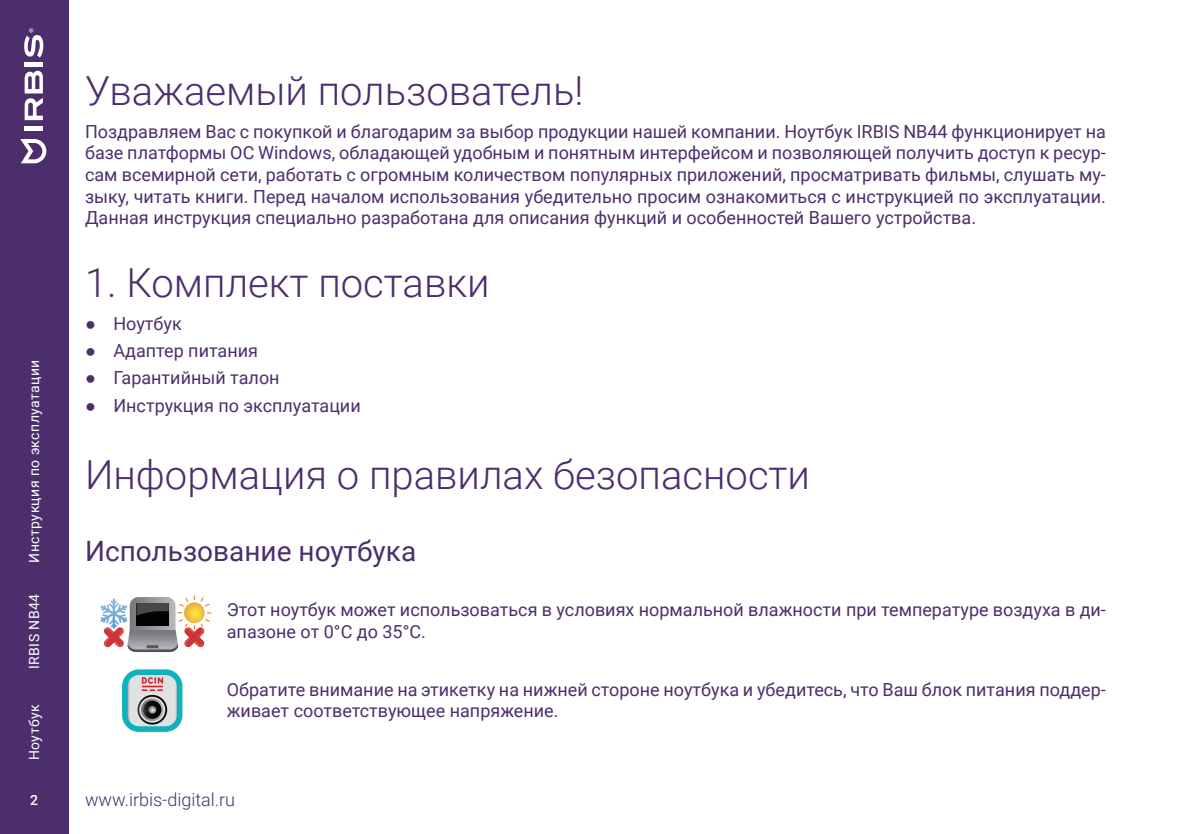
<style>
.page{position:relative;width:1191px;height:834px;background:#fff}
.page>*{position:absolute;margin:0;border:0;box-sizing:border-box;transform-origin:0 0}
.t1{font:300 40px "Roboto";color:#4d2e6d}
.t2{font:28px "Roboto";color:#4d2e6d}
.t3{font:18px/21.6px "Roboto";color:#4d2e6d}
.t4{font:300 18px "Roboto";color:#4d2e6d}
.t5{font:14px "Roboto";letter-spacing:.03em;color:#fff}
.t6{font:500 14px "Roboto";color:#fff}
.s1{font-family:"Arial"}
</style>
<div class="page">
<div style="left:0;top:0;width:68px;height:833px;background:#4d2e6d"></div>
<svg style="left:20px;top:139px;width:26px;height:24px"></svg>
<svg style="left:25px;top:70px;width:18px;height:50px"></svg>
<hr style="left:25px;top:126px;width:18px;height:4px;background:#fff">
<hr style="left:25px;top:62px;width:18px;height:4px;background:#fff">
<svg style="left:24px;top:28px;width:20px;height:30px"></svg>
<svg style="left:100px;top:595px;width:112px;height:57px"></svg>
<div style="left:122px;top:669px;width:60px;height:62px;border:6px solid #0eb2bc;border-radius:14px"></div>
<svg style="left:125px;top:672px;width:55px;height:57px;background:#93b0b4"></svg>
<p class="t5" style="left:24px;top:562px;width:204px;rotate:-90deg">Инструкция по эксплуатации</p>
<p class="t5" style="left:24px;top:669px;width:76px;rotate:-90deg">IRBIS NB44</p>
<p class="t5" style="left:24px;top:760px;width:57px;rotate:-90deg">Ноутбук</p>
<h1 class="t1" style="left:85px;top:62px;width:500px">Уважаемый пользователь!</h1>
<p class="t3" style="left:85px;top:120px;width:1022px;text-align:justify">Поздравляем Вас с покупкой и благодарим за выбор продукции нашей компании. Ноутбук IRBIS NB44 функционирует на базе платформы ОС Windows, обладающей удобным и понятным интерфейсом и позволяющей получить доступ к ресур&shy;сам всемирной сети, работать с огромным количеством популярных приложений, просматривать фильмы, слушать му&shy;зыку, читать книги. Перед началом использования убедительно просим ознакомиться с инструкцией по эксплуатации.<br>Данная инструкция специально разработана для описания функций и особенностей Вашего устройства.</p>
<h1 class="t1" style="left:85px;top:254px;width:406px">1. Комплект поставки</h1>
<p class="t3" style="left:85px;top:312px;width:98px"><span class="s1">●</span> Ноутбук</p>
<p class="t3" style="left:85px;top:339px;width:174px"><span class="s1">●</span> Адаптер питания</p>
<p class="t3" style="left:85px;top:366px;width:196px"><span class="s1">●</span> Гарантийный талон</p>
<p class="t3" style="left:85px;top:394px;width:277px"><span class="s1">●</span> Инструкция по эксплуатации</p>
<h1 class="t1" style="left:85px;top:446px;width:726px">Информация о правилах безопасности</h1>
<h2 class="t2" style="left:85px;top:531px;width:333px">Использование ноутбука</h2>
<p class="t3" style="left:227px;top:598px;width:880px">Этот ноутбук может использоваться в условиях нормальной влажности при температуре воздуха в ди&shy;апазоне от 0°C до 35°C.</p>
<p class="t3" style="left:227px;top:677px;width:880px">Обратите внимание на этикетку на нижней стороне ноутбука и убедитесь, что Ваш блок питания поддер&shy;живает соответствующее напряжение.</p>
<p class="t6" style="left:30px;top:790px;width:9px">2</p>
<p class="t4" style="left:85px;top:786px;width:152px">www.irbis-digital.ru</p>
</div>
